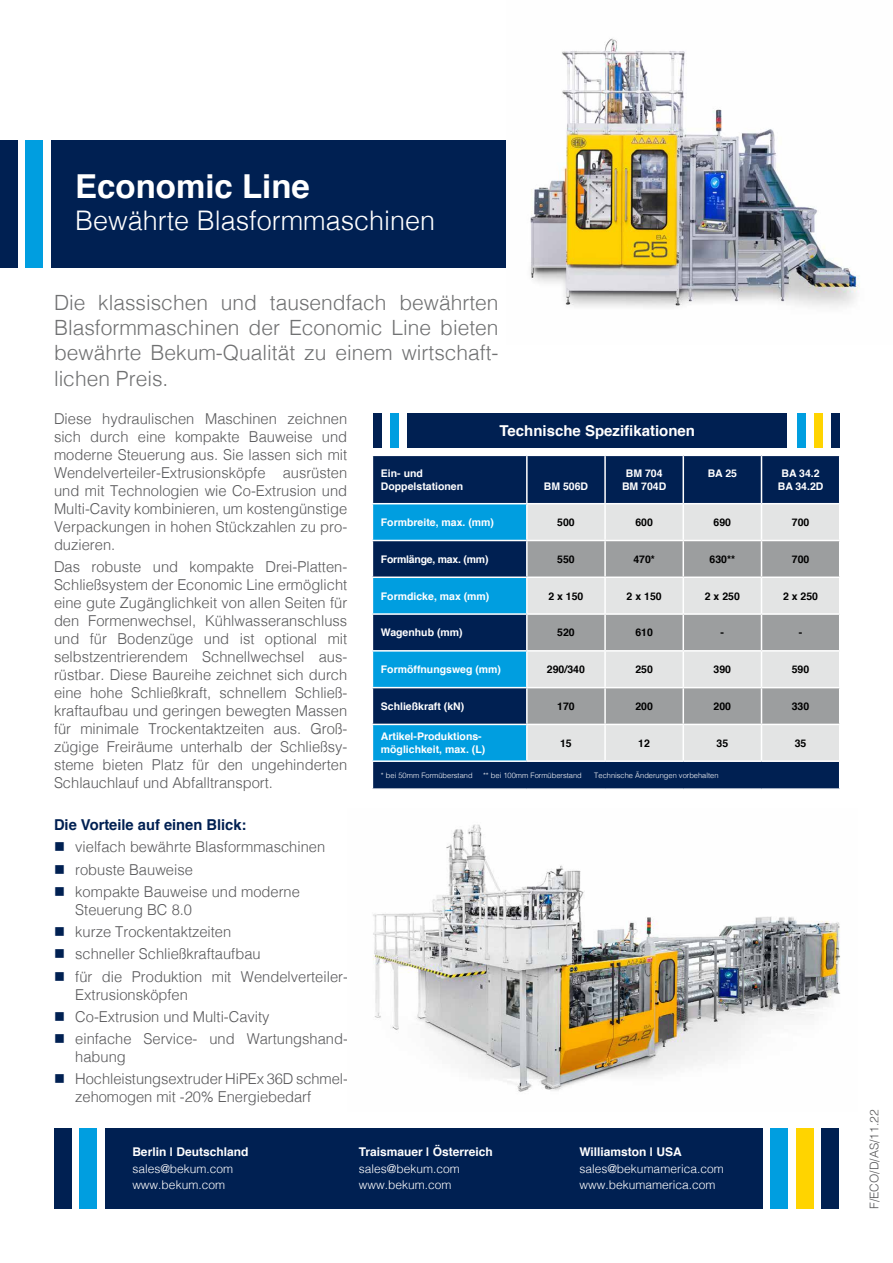
<style>
.page{position:relative;width:893px;height:1263px;background:#fff}
.page>*{position:absolute;margin:0;border:0;box-sizing:border-box;transform-origin:0 0}
.t1{font:700 33px "Helvetica";color:#fff}
.t2{font:300 27px "Helvetica";color:#fff}
.t3{font:300 21px/25.2px "Helvetica";color:#707172;text-align:justify}
.t4{font:300 15px/18px "Helvetica";color:#58585a}
.t5{font:700 15px "Helvetica";color:#002052}
.t6{font:700 15px "Helvetica";color:#fff}
.t7{font:300 12px "Helvetica";color:#fff}
.t8{font:700 12px "Helvetica";color:#fff}
.t9{font:300 12px "Helvetica";color:#58585a}
.t10{font:700 10.5px/12.6px "Helvetica";color:#fff}
.t11{font:700 10.5px "Helvetica";color:#000}
.t12{font:700 10.5px "Helvetica";letter-spacing:-.02em;color:#fff}
.t13{font:300 7.5px "Helvetica";color:#fff}
.s1{color:#002052}
</style>
<div class="page">
<div style="left:54px;top:1128px;width:17px;height:81px;background:#002052"></div>
<div style="left:80px;top:1128px;width:17px;height:81px;background:#009ee0"></div>
<div style="left:105px;top:1128px;width:657px;height:81px;background:#002052"></div>
<div style="left:771px;top:1128px;width:17px;height:81px;background:#009ee0"></div>
<div style="left:796px;top:1128px;width:17px;height:81px;background:#ffd400"></div>
<div style="left:822px;top:1128px;width:17px;height:81px;background:#002052"></div>
<div style="left:0;top:140px;width:17px;height:128px;background:#002052"></div>
<div style="left:26px;top:140px;width:17px;height:128px;background:#009ee0"></div>
<div style="left:51px;top:140px;width:456px;height:128px;background:#002052"></div>
<img style="left:530px;top:38px;width:330px;height:270px">
<svg style="left:372px;top:455px;width:468px;height:333px;background:#6d8ea7"></svg>
<div style="left:407px;top:413px;width:380px;height:35px;background:#002052"></div>
<div style="left:373px;top:413px;width:9px;height:35px;background:#002052"></div>
<div style="left:390px;top:413px;width:9px;height:35px;background:#009ee0"></div>
<div style="left:797px;top:413px;width:8px;height:35px;background:#009ee0"></div>
<div style="left:814px;top:413px;width:8px;height:35px;background:#ffd400"></div>
<div style="left:831px;top:413px;width:8px;height:35px;background:#002052"></div>
<img style="left:373px;top:824px;width:468px;height:268px">
<h1 class="t1" style="left:75px;top:160px;width:236px">Economic Line</h1>
<h2 class="t2" style="left:75px;top:198px;width:362px">Bewährte Blasformmaschinen</h2>
<h3 class="t3" style="left:54px;top:288px;width:446px">Die klassischen und tausendfach bewährten Blasformmaschinen der Economic Line bieten bewährte Bekum-Qualität zu einem wirtschaft&shy;lichen Preis.</h3>
<p class="t4" style="left:54px;top:409px;width:295px;text-align:justify">Diese hydraulischen Maschinen zeichnen sich durch eine kompakte Bauweise und moderne Steuerung aus. Sie lassen sich mit Wendelverteiler-Extrusionsköpfe ausrüsten und mit Technologien wie Co-Extrusion und Multi-Cavity kombinieren, um kostengünstige Verpackungen in hohen Stückzahlen zu pro&shy;duzieren.</p>
<p class="t4" style="left:54px;top:557px;width:295px;text-align:justify">Das robuste und kompakte Drei-Platten-Schließsystem der Economic Line ermöglicht eine gute Zugänglichkeit von allen Seiten für den Formenwechsel, Kühlwasseranschluss und für Bodenzüge und ist optional mit selbstzentrierendem Schnellwechsel aus&shy;rüstbar. Diese Baureihe zeichnet sich durch eine hohe Schließkraft, schnellem Schließ&shy;kraftaufbau und geringen bewegten Massen für minimale Trockentaktzeiten aus. Groß&shy;zügige Freiräume unterhalb der Schließsy&shy;steme bieten Platz für den ungehinderten Schlauchlauf und Abfalltransport.</p>
<p class="t5" style="left:54px;top:813px;width:194px">Die Vorteile auf einen Blick:</p>
<p class="t4" style="left:54px;top:837px;width:273px"><span class="s1">■</span> vielfach bewährte Blasformmaschinen</p>
<p class="t4" style="left:54px;top:859px;width:140px"><span class="s1">■</span> robuste Bauweise</p>
<p class="t4" style="left:75px;top:881px;width:226px;text-indent:-21px"><span class="s1">■</span> kompakte Bauweise und moderne<br>Steuerung BC 8.0</p>
<p class="t4" style="left:54px;top:922px;width:179px"><span class="s1">■</span> kurze Trockentaktzeiten</p>
<p class="t4" style="left:54px;top:944px;width:208px"><span class="s1">■</span> schneller Schließkraftaufbau</p>
<p class="t4" style="left:75px;top:966px;width:274px;text-indent:-21px"><span class="s1">■</span> für die Produktion mit Wendelverteiler-<br>Extrusionsköpfen</p>
<p class="t4" style="left:54px;top:1006px;width:217px"><span class="s1">■</span> Co-Extrusion und Multi-Cavity</p>
<p class="t4" style="left:75px;top:1029px;width:274px;text-indent:-21px"><span class="s1">■</span> einfache Service- und Wartungshand&shy;habung</p>
<p class="t4" style="left:75px;top:1069px;width:274px;text-indent:-21px"><span class="s1">■</span> Hochleistungsextruder HiPEx 36D schmel&shy;zehomogen mit -20% Energiebedarf</p>
<p class="t10" style="left:381px;top:467px;width:84px">Ein- und<br>Doppelstationen</p>
<p class="t6" style="left:499px;top:419px;width:197px">Technische Spezifikationen</p>
<p class="t10" style="left:544px;top:480px;width:46px">BM 506D</p>
<p class="t10" style="left:622px;top:467px;width:46px;text-align:center">BM 704<br>BM 704D</p>
<p class="t10" style="left:708px;top:467px;width:31px">BA 25</p>
<p class="t10" style="left:778px;top:467px;width:47px;text-align:center">BA 34.2<br>BA 34.2D</p>
<p class="t10" style="left:381px;top:516px;width:115px">Formbreite, max. (mm)</p>
<p class="t11" style="left:557px;top:514px;width:19px">500</p>
<p class="t11" style="left:635px;top:514px;width:19px">600</p>
<p class="t11" style="left:714px;top:514px;width:19px">690</p>
<p class="t11" style="left:792px;top:514px;width:19px">700</p>
<p class="t12" style="left:381px;top:551px;width:109px">Formlänge, max. (mm)</p>
<p class="t11" style="left:557px;top:551px;width:19px">550</p>
<p class="t11" style="left:633px;top:551px;width:23px">470*</p>
<p class="t11" style="left:709px;top:551px;width:27px">630**</p>
<p class="t11" style="left:792px;top:551px;width:19px">700</p>
<p class="t10" style="left:381px;top:590px;width:110px">Formdicke, max (mm)</p>
<p class="t11" style="left:548px;top:587px;width:37px">2 x 150</p>
<p class="t11" style="left:627px;top:587px;width:37px">2 x 150</p>
<p class="t11" style="left:705px;top:587px;width:37px">2 x 250</p>
<p class="t11" style="left:783px;top:587px;width:37px">2 x 250</p>
<p class="t10" style="left:381px;top:626px;width:83px">Wagenhub (mm)</p>
<p class="t11" style="left:557px;top:624px;width:19px">520</p>
<p class="t11" style="left:635px;top:624px;width:19px">610</p>
<p class="t11" style="left:721px;top:624px;width:5px">-</p>
<p class="t11" style="left:799px;top:624px;width:5px">-</p>
<p class="t10" style="left:381px;top:663px;width:122px">Formöffnungsweg (mm)</p>
<p class="t11" style="left:547px;top:661px;width:39px">290/340</p>
<p class="t11" style="left:635px;top:661px;width:19px">250</p>
<p class="t11" style="left:714px;top:661px;width:19px">390</p>
<p class="t11" style="left:792px;top:661px;width:19px">590</p>
<p class="t10" style="left:381px;top:700px;width:85px">Schließkraft (kN)</p>
<p class="t11" style="left:557px;top:698px;width:19px">170</p>
<p class="t11" style="left:635px;top:698px;width:19px">200</p>
<p class="t11" style="left:714px;top:698px;width:19px">200</p>
<p class="t11" style="left:792px;top:698px;width:19px">330</p>
<p class="t10" style="left:381px;top:731px;width:106px">Artikel-Produktions&shy;möglichkeit, max. (L)</p>
<p class="t11" style="left:560px;top:734px;width:13px">15</p>
<p class="t11" style="left:638px;top:734px;width:13px">12</p>
<p class="t11" style="left:716px;top:734px;width:13px">35</p>
<p class="t11" style="left:795px;top:734px;width:13px">35</p>
<p class="t13" style="left:381px;top:769px;width:93px">* bei 50mm Formüberstand</p>
<p class="t13" style="left:483px;top:769px;width:100px">** bei 100mm Formüberstand</p>
<p class="t13" style="left:594px;top:769px;width:126px">Technische Änderungen vorbehalten</p>
<p class="t8" style="left:132px;top:1142px;width:118px">Berlin | Deutschland</p>
<p class="t8" style="left:359px;top:1142px;width:136px">Traismauer | Österreich</p>
<p class="t8" style="left:579px;top:1142px;width:104px">Williamston | USA</p>
<p class="t7" style="left:132px;top:1158px;width:102px">sales@bekum.com</p>
<p class="t7" style="left:359px;top:1158px;width:102px">sales@bekum.com</p>
<p class="t7" style="left:579px;top:1158px;width:146px">sales@bekumamerica.com</p>
<p class="t7" style="left:132px;top:1175px;width:94px">www.bekum.com</p>
<p class="t7" style="left:359px;top:1175px;width:94px">www.bekum.com</p>
<p class="t7" style="left:579px;top:1175px;width:138px">www.bekumamerica.com</p>
<p class="t9" style="left:864px;top:1209px;width:101px;rotate:-90deg">F/ECO/D/AS/11.22</p>
</div>
